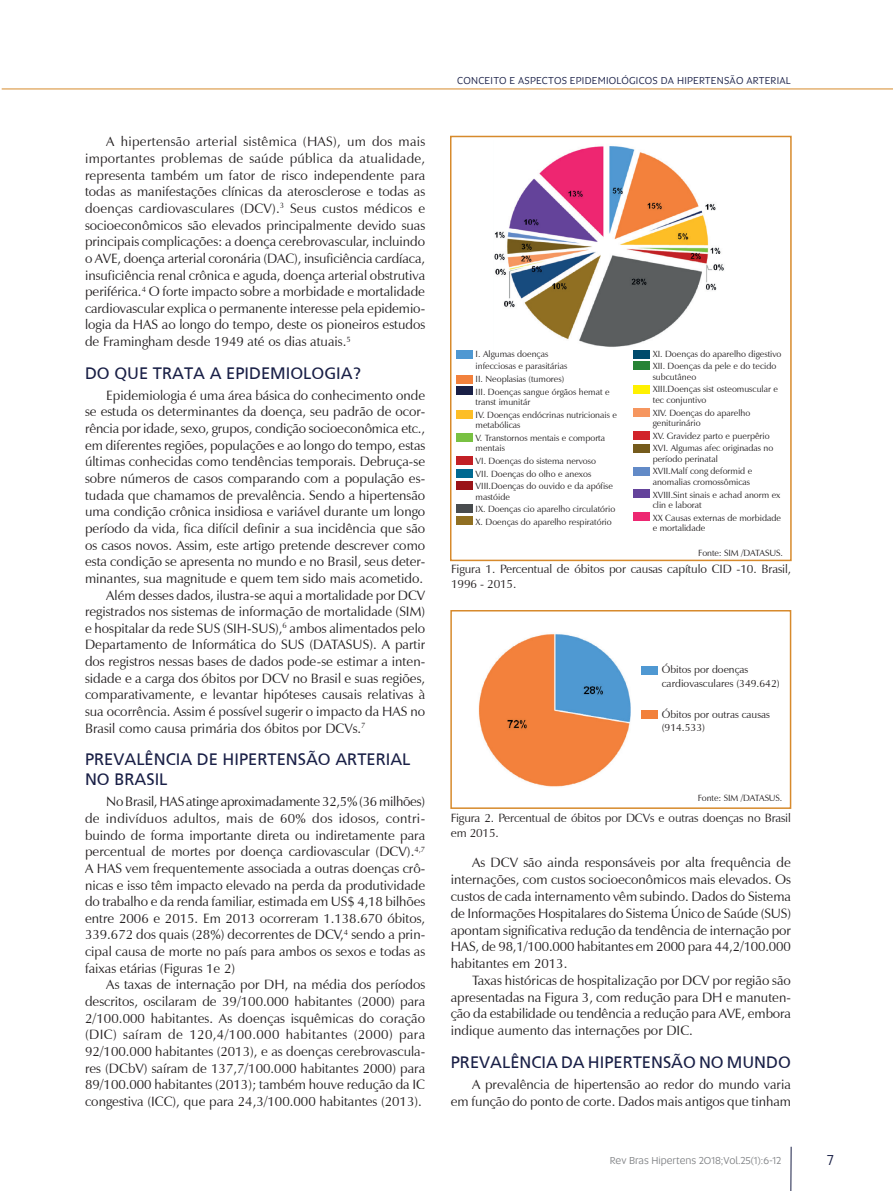
<style>
.page{position:relative;width:893px;height:1191px;background:#fff}
.page>*{position:absolute;margin:0;border:0;box-sizing:border-box;transform-origin:0 0}
.SUBTÍTULO{font:16.5px/20px "Frutiger";color:#191f46}
.t1{font:15px "Altis";color:#191f46}
.TEXTO{font:13.5px/16.6px "Zapf Humanist 601 BT";color:#231f20;text-align:justify}
._06_-_LEGENDA_FIGURA{font:12px/15px "Zapf Humanist 601 BT";letter-spacing:-.01em;color:#231f20}
.TEXTO-2{font:10.5px/13.5px "Zapf Humanist 601 BT";color:#231f20}
._07-ITENS{font:10.5px "Altis";letter-spacing:.02em;color:#191f46}
._07-ITENS-2{font:10.5px "Altis";color:#808285}
.TEXTO-3{font:9px/10.5px "Zapf Humanist 601 BT";color:#231f20}
._06_-_LEGENDA_FIGURA-2{font:9px "Zapf Humanist 601 BT";letter-spacing:-.01em;color:#231f20}
</style>
<div class="page">
<hr style="left:2px;top:89px;width:891px;height:1px;background:#d78a2c">
<hr style="left:790px;top:1146px;width:1px;height:45px;background:#191f46">
<img style="left:494px;top:146px;width:230px;height:206px">
<div style="left:450px;top:136px;width:342px;height:425px;border:2px solid #d78a2c"></div>
<img style="left:478px;top:634px;width:175px;height:153px">
<div style="left:450px;top:610px;width:341px;height:199px;border:2px solid #d78a2c"></div>
<div style="left:456px;top:350px;width:17px;height:8px;background:#4f98d2"></div>
<div style="left:633px;top:350px;width:16px;height:8px;background:#004b6c"></div>
<div style="left:633px;top:361px;width:16px;height:9px;background:#278335"></div>
<div style="left:633px;top:385px;width:16px;height:8px;background:#fff101"></div>
<div style="left:633px;top:408px;width:16px;height:9px;background:#f6965f"></div>
<div style="left:633px;top:431px;width:16px;height:9px;background:#d1232a"></div>
<div style="left:633px;top:443px;width:16px;height:9px;background:#755b1c"></div>
<div style="left:633px;top:466px;width:16px;height:9px;background:#628ac7"></div>
<div style="left:633px;top:489px;width:16px;height:9px;background:#64439b"></div>
<div style="left:633px;top:512px;width:16px;height:9px;background:#ed2771"></div>
<div style="left:456px;top:375px;width:17px;height:8px;background:#f2813c"></div>
<div style="left:456px;top:386px;width:17px;height:9px;background:#191f46"></div>
<div style="left:456px;top:410px;width:17px;height:9px;background:#fdbe26"></div>
<div style="left:456px;top:433px;width:17px;height:9px;background:#79c142"></div>
<div style="left:456px;top:456px;width:17px;height:9px;background:#c22025"></div>
<div style="left:456px;top:469px;width:17px;height:8px;background:#006991"></div>
<div style="left:642px;top:665px;width:16px;height:9px;background:#4f98d2"></div>
<div style="left:642px;top:710px;width:16px;height:9px;background:#f2813c"></div>
<div style="left:456px;top:481px;width:17px;height:9px;background:#9a1418"></div>
<div style="left:456px;top:504px;width:17px;height:9px;background:#494c4e"></div>
<div style="left:456px;top:516px;width:17px;height:9px;background:#906f22"></div>
<p class="TEXTO" style="left:85px;top:133px;width:342px;text-indent:21px">A hipertensão arterial sistêmica (HAS), um dos mais importantes problemas de saúde pública da atualidade, representa também um fator de risco independente para todas as manifestações clínicas da aterosclerose e todas as doenças cardiovasculares (DCV).<sup>3</sup> Seus custos médicos e socioeconômicos são elevados principalmente devido suas principais complicações: a doença cerebrovascular, incluindo o AVE, doença arterial coronária (DAC), insuficiência cardíaca, insuficiência renal crônica e aguda, doença arterial obstrutiva periférica.<sup>4</sup> O forte impacto sobre a morbidade e mortalidade cardiovascular explica o permanente interesse pela epidemio&shy;logia da HAS ao longo do tempo, deste os pioneiros estudos de Framingham desde 1949 até os dias atuais.<sup>5</sup></p>
<p class="SUBTÍTULO" style="left:85px;top:363px;width:277px">DO QUE TRATA A EPIDEMIOLOGIA?</p>
<p class="TEXTO" style="left:85px;top:387px;width:342px;text-indent:21px">Epidemiologia é uma área básica do conhecimento onde se estuda os determinantes da doença, seu padrão de ocor&shy;rência por idade, sexo, grupos, condição socioeconômica etc., em diferentes regiões, populações e ao longo do tempo, estas últimas conhecidas como tendências temporais. Debruça-se sobre números de casos comparando com a população es&shy;tudada que chamamos de prevalência. Sendo a hipertensão uma condição crônica insidiosa e variável durante um longo período da vida, fica difícil definir a sua incidência que são os casos novos. Assim, este artigo pretende descrever como esta condição se apresenta no mundo e no Brasil, seus deter&shy;minantes, sua magnitude e quem tem sido mais acometido.</p>
<p class="TEXTO" style="left:85px;top:586px;width:342px;text-indent:21px">Além desses dados, ilustra-se aqui a mortalidade por DCV registrados nos sistemas de informação de mortalidade (SIM) e hospitalar da rede SUS (SIH-SUS),<sup>6</sup> ambos alimentados pelo Departamento de Informática do SUS (DATASUS). A partir dos registros nessas bases de dados pode-se estimar a inten&shy;sidade e a carga dos óbitos por DCV no Brasil e suas regiões, comparativamente, e levantar hipóteses causais relativas à sua ocorrência. Assim é possível sugerir o impacto da HAS no Brasil como causa primária dos óbitos por DCVs.<sup>7</sup></p>
<p class="SUBTÍTULO" style="left:85px;top:749px;width:327px">PREVALÊNCIA DE HIPERTENSÃO ARTERIAL<br>NO BRASIL</p>
<p class="TEXTO" style="left:85px;top:793px;width:342px;text-indent:21px">No Brasil, HAS atinge aproximadamente 32,5% (36 milhões) de indivíduos adultos, mais de 60% dos idosos, contri&shy;buindo de forma importante direta ou indiretamente para percentual de mortes por doença cardiovascular (DCV).<sup>4,7<br></sup>A HAS vem frequentemente associada a outras doenças crô&shy;nicas e isso têm impacto elevado na perda da produtividade do trabalho e da renda familiar, estimada em US$ 4,18 bilhões entre 2006 e 2015. Em 2013 ocorreram 1.138.670 óbitos, 339.672 dos quais (28%) decorrentes de DCV,<sup>4</sup> sendo a prin&shy;cipal causa de morte no país para ambos os sexos e todas as faixas etárias (Figuras 1e 2)</p>
<p class="TEXTO" style="left:85px;top:976px;width:342px;text-indent:21px">As taxas de internação por DH, na média dos períodos descritos, oscilaram de 39/100.000 habitantes (2000) para 2/100.000 habitantes. As doenças isquêmicas do coração (DIC) saíram de 120,4/100.000 habitantes (2000) para 92/100.000 habitantes (2013), e as doenças cerebrovascula&shy;res (DCbV) saíram de 137,7/100.000 habitantes 2000) para 89/100.000 habitantes (2013); também houve redução da IC congestiva (ICC), que para 24,3/100.000 habitantes (2013).</p>
<p class="_07-ITENS" style="left:457px;top:73px;width:335px">CONCEITO E ASPECTOS EPIDEMIOLÓGICOS DA HIPERTENSÃO ARTERIAL</p>
<p class="TEXTO-3" style="left:476px;top:348px;width:74px">I. Algumas doenças</p>
<p class="TEXTO-3" style="left:476px;top:361px;width:93px">infecciosas e parasitárias</p>
<p class="TEXTO-3" style="left:476px;top:373px;width:90px">II. Neoplasias (tumores)</p>
<p class="TEXTO-3" style="left:476px;top:386px;width:135px">III. Doenças sangue órgãos hemat e transt imunitár</p>
<p class="TEXTO-3" style="left:476px;top:409px;width:143px">IV. Doenças endócrinas nutricionais e metabólicas</p>
<p class="TEXTO-3" style="left:476px;top:432px;width:131px">V. Transtornos mentais e comporta mentais</p>
<p class="TEXTO-3" style="left:476px;top:455px;width:122px">VI. Doenças do sistema nervoso</p>
<p class="TEXTO-3" style="left:476px;top:468px;width:117px">VII. Doenças do olho e anexos</p>
<p class="TEXTO-3" style="left:476px;top:481px;width:139px">VIII.Doenças do ouvido e da apófise mastóide</p>
<p class="TEXTO-3" style="left:476px;top:504px;width:141px">IX. Doenças cio aparelho circulatório</p>
<p class="TEXTO-3" style="left:476px;top:516px;width:138px">X. Doenças do aparelho respiratório</p>
<p class="TEXTO-3" style="left:653px;top:348px;width:130px">XI. Doenças do aparelho digestivo</p>
<p class="TEXTO-3" style="left:653px;top:361px;width:125px">XII. Doenças da pele e do tecido subcutâneo</p>
<p class="TEXTO-3" style="left:653px;top:384px;width:127px">XIII.Doenças sist osteomuscular e tec conjuntivo</p>
<p class="TEXTO-3" style="left:653px;top:407px;width:99px">XIV. Doenças do aparelho geniturinário</p>
<p class="TEXTO-3" style="left:653px;top:430px;width:118px">XV. Gravidez parto e puerpêrio</p>
<p class="TEXTO-3" style="left:653px;top:443px;width:122px">XVI. Algumas afec originadas no período perinatal</p>
<p class="TEXTO-3" style="left:653px;top:466px;width:101px">XVII.Malf cong deformid e anomalias cromossômicas</p>
<p class="TEXTO-3" style="left:653px;top:489px;width:129px">XVIII.Sint sinais e achad anorm ex clin e laborat</p>
<p class="TEXTO-3" style="left:653px;top:512px;width:130px">XX Causas externas de morbidade e mortalidade</p>
<p class="_06_-_LEGENDA_FIGURA-2" style="left:698px;top:547px;width:86px">Fonte: SIM /DATASUS.</p>
<p class="_06_-_LEGENDA_FIGURA" style="left:451px;top:561px;width:341px">Figura 1. Percentual de óbitos por causas capítulo CID -10. Brasil,<br>1996 - 2015.</p>
<p class="TEXTO-2" style="left:662px;top:663px;width:119px">Óbitos por doenças cardiovasculares (349.642)</p>
<p class="TEXTO-2" style="left:662px;top:707px;width:110px">Óbitos por outras causas (914.533)</p>
<p class="_06_-_LEGENDA_FIGURA-2" style="left:698px;top:792px;width:86px">Fonte: SIM /DATASUS.</p>
<p class="_06_-_LEGENDA_FIGURA" style="left:451px;top:810px;width:342px">Figura 2. Percentual de óbitos por DCVs e outras doenças no Brasil em 2015.</p>
<p class="TEXTO" style="left:451px;top:854px;width:342px;text-indent:21px">As DCV são ainda responsáveis por alta frequência de internações, com custos socioeconômicos mais elevados. Os custos de cada internamento vêm subindo. Dados do Sistema de Informações Hospitalares do Sistema Único de Saúde (SUS) apontam significativa redução da tendência de internação por HAS, de 98,1/100.000 habitantes em 2000 para 44,2/100.000 habitantes em 2013.</p>
<p class="TEXTO" style="left:451px;top:971px;width:342px;text-indent:21px">Taxas históricas de hospitalização por DCV por região são apresentadas na Figura 3, com redução para DH e manuten&shy;ção da estabilidade ou tendência a redução para AVE, embora indique aumento das internações por DIC.</p>
<p class="SUBTÍTULO" style="left:451px;top:1052px;width:342px">PREVALÊNCIA DA HIPERTENSÃO NO MUNDO</p>
<p class="TEXTO" style="left:451px;top:1076px;width:342px;text-align:right">A prevalência de hipertensão ao redor do mundo varia<br>em função do ponto de corte. Dados mais antigos que tinham</p>
<p class="_07-ITENS-2" style="left:610px;top:1153px;width:173px">Rev Bras Hipertens 2018;Vol.25(1):6-12</p>
<p class="t1" style="left:827px;top:1149px;width:8px">7</p>
</div>
